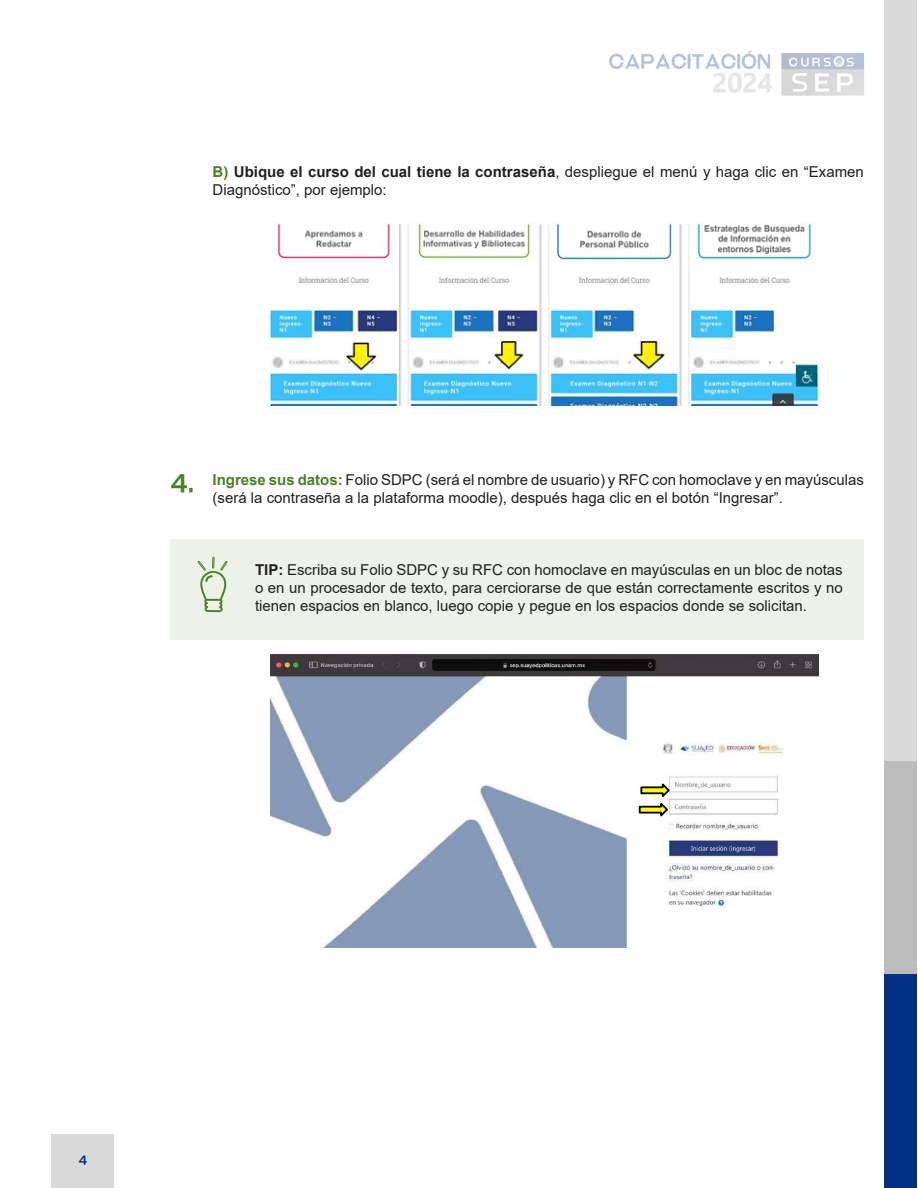
<style>
.page{position:relative;width:918px;height:1188px;background:#fff}
.page>*{position:absolute;margin:0;border:0;box-sizing:border-box;transform-origin:0 0}
.t1{font:30px "SU Ay ED";color:#4a8226}
.t2{font:15px/18px "Arial";color:#231f20}
.t3{font:15px "SU Ay ED";color:#003182}
.s1{font-weight:700;color:#4a8226}
.s2{font-weight:700}
</style>
<div class="page">
<div style="left:884px;top:0;width:33px;height:975px;background:#dadada"></div>
<div style="left:884px;top:975px;width:33px;height:213px;background:#003182"></div>
<div style="left:884px;top:761px;width:33px;height:214px;background:#bcbcbc"></div>
<div style="left:52px;top:1134px;width:62px;height:54px;background:#dadada"></div>
<img style="left:609px;top:50px;width:255px;height:46px">
<div style="left:170px;top:540px;width:694px;height:100px;background:#edf2e9"></div>
<svg style="left:198px;top:557px;width:30px;height:55px"></svg>
<img style="left:270px;top:223px;width:549px;height:182px">
<img style="left:270px;top:655px;width:548px;height:292px">
<svg style="left:638px;top:780px;width:33px;height:40px"></svg>
<p class="t2" style="left:213px;top:163px;width:653px"><span class="s1">B)</span> <span class="s2">Ubique el curso del cual tiene la contraseña</span>, despliegue el menú y haga clic en “Examen<br>Diagnóstico”, por ejemplo:</p>
<p class="t1" style="left:170px;top:469px;width:25px">4.</p>
<p class="t2" style="left:213px;top:471px;width:653px"><span class="s1">Ingrese sus datos:</span> Folio SDPC (será el nombre de usuario) y RFC con homoclave y en mayúsculas (será la contraseña a la plataforma moodle), después haga clic en el botón “Ingresar”.</p>
<p class="t2" style="left:255px;top:561px;width:589px;text-align:justify"><span class="s2">TIP:</span> Escriba su Folio SDPC y su RFC con homoclave en mayúsculas en un bloc de notas o en un procesador de texto, para cerciorarse de que están correctamente escritos y no tienen espacios en blanco, luego copie y pegue en los espacios donde se solicitan.</p>
<p class="t3" style="left:78px;top:1153px;width:10px">4</p>
</div>
